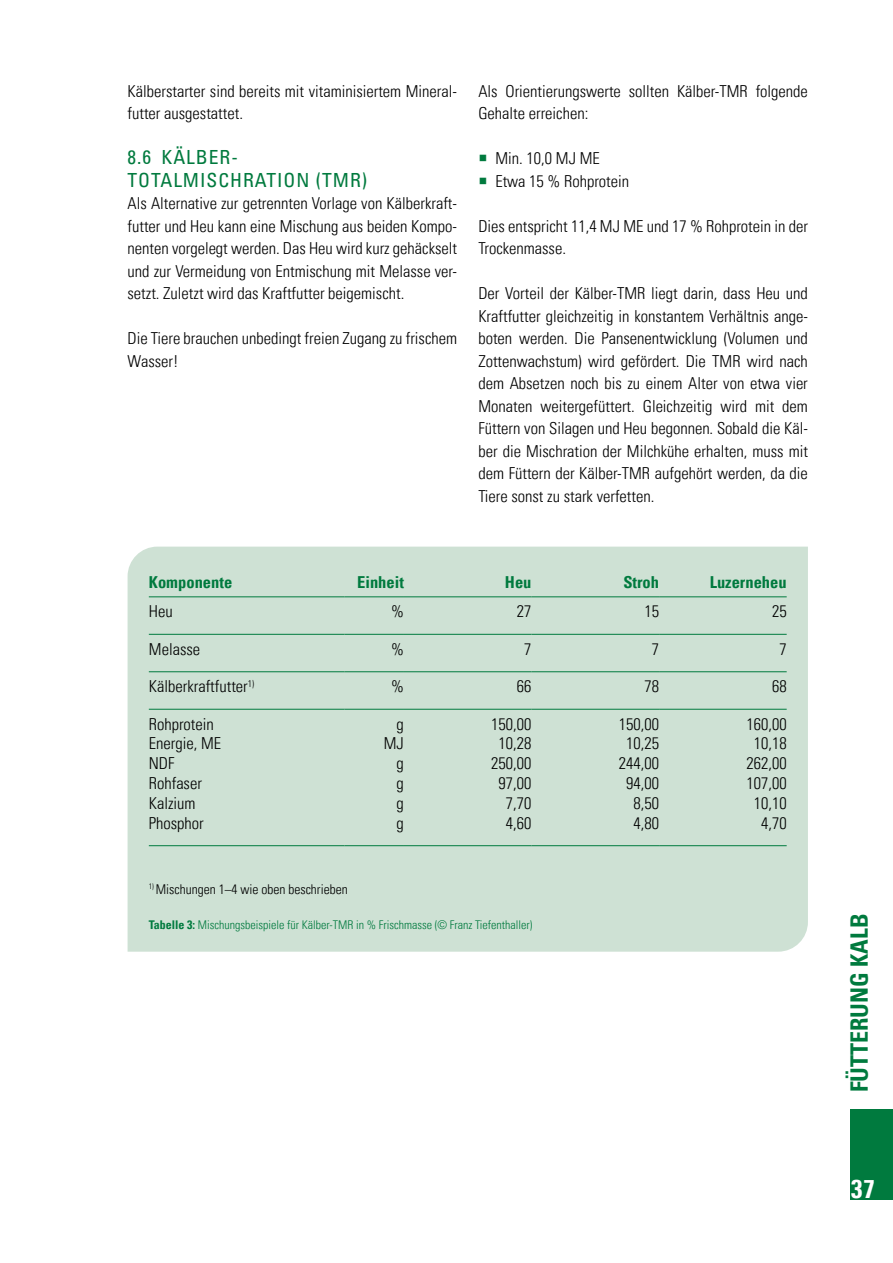
<style>
.page{position:relative;width:893px;height:1263px;background:#fff}
.page>*{position:absolute;margin:0;border:0;box-sizing:border-box;transform-origin:0 0}
.t1{font:700 condensed 25.5px "Univers LT Pro";color:#fff}
.t2{font:700 condensed 24px "Univers LT Pro";color:#007a3e}
.t3{font:condensed 19.5px/22.5px "Univers LT Pro";letter-spacing:.05em;color:#007a3e}
.t4{font:300 condensed 16.5px/19.8px "Univers LT Pro";color:#000}
.t5{font:700 condensed 16.5px "Univers LT Pro";color:#007a3e}
.t6{font:300 condensed 13.5px "Univers LT Pro";color:#000}
.t7{font:300 condensed 12px "Univers LT Pro";color:#007a3e}
.s1{font-weight:700}
</style>
<div class="page">
<div style="left:850px;top:1109px;width:43px;height:90px;background:#007a3e"></div>
<div style="left:128px;top:547px;width:680px;height:405px;background:#cee1d4"></div>
<hr style="left:149px;top:596px;width:195px;height:1px;background:#007a3e">
<hr style="left:344px;top:596px;width:60px;height:1px;background:#007a3e">
<hr style="left:404px;top:596px;width:127px;height:1px;background:#007a3e">
<hr style="left:531px;top:596px;width:128px;height:1px;background:#007a3e">
<hr style="left:659px;top:596px;width:128px;height:1px;background:#007a3e">
<hr style="left:149px;top:634px;width:195px;height:1px;background:#007a3e">
<hr style="left:344px;top:634px;width:60px;height:1px;background:#007a3e">
<hr style="left:404px;top:634px;width:127px;height:1px;background:#007a3e">
<hr style="left:531px;top:634px;width:128px;height:1px;background:#007a3e">
<hr style="left:659px;top:634px;width:128px;height:1px;background:#007a3e">
<hr style="left:149px;top:671px;width:195px;height:1px;background:#007a3e">
<hr style="left:344px;top:671px;width:60px;height:1px;background:#007a3e">
<hr style="left:404px;top:671px;width:127px;height:1px;background:#007a3e">
<hr style="left:531px;top:671px;width:128px;height:1px;background:#007a3e">
<hr style="left:659px;top:671px;width:128px;height:1px;background:#007a3e">
<hr style="left:149px;top:709px;width:195px;height:1px;background:#007a3e">
<hr style="left:344px;top:709px;width:60px;height:1px;background:#007a3e">
<hr style="left:404px;top:709px;width:127px;height:1px;background:#007a3e">
<hr style="left:531px;top:709px;width:128px;height:1px;background:#007a3e">
<hr style="left:659px;top:709px;width:128px;height:1px;background:#007a3e">
<hr style="left:149px;top:845px;width:195px;height:1px;background:#007a3e">
<hr style="left:344px;top:845px;width:60px;height:1px;background:#007a3e">
<hr style="left:404px;top:845px;width:127px;height:1px;background:#007a3e">
<hr style="left:531px;top:845px;width:128px;height:1px;background:#007a3e">
<hr style="left:659px;top:845px;width:128px;height:1px;background:#007a3e">
<p class="t4" style="left:128px;top:79px;width:331px;line-height:22.5px">Kälberstarter sind bereits mit vitaminisiertem Mineral&shy;futter ausgestattet.</p>
<p class="t3" style="left:128px;top:145px;width:241px">8.6 KÄLBER-<br>TOTALMISCHRATION (TMR)</p>
<p class="t4" style="left:128px;top:191px;width:331px;line-height:22.5px;text-align:justify">Als Alternative zur getrennten Vorlage von Kälberkraft&shy;futter und Heu kann eine Mischung aus beiden Kompo&shy;nenten vorgelegt werden. Das Heu wird kurz gehäckselt und zur Vermeidung von Entmischung mit Melasse ver&shy;setzt. Zuletzt wird das Kraftfutter beigemischt.</p>
<p class="t4" style="left:128px;top:326px;width:331px;line-height:22.5px">Die Tiere brauchen unbedingt freien Zugang zu frischem<br>Wasser!</p>
<p class="t4" style="left:478px;top:79px;width:331px;line-height:22.5px">Als Orientierungswerte sollten Kälber-TMR folgende<br>Gehalte erreichen:</p>
<p class="t4" style="left:495px;top:146px;width:135px;line-height:22.5px">Min. 10,0 MJ ME<br>Etwa 15 % Rohprotein</p>
<p class="t4" style="left:478px;top:214px;width:331px;line-height:22.5px">Dies entspricht 11,4 MJ ME und 17 % Rohprotein in der<br>Trockenmasse.</p>
<p class="t4" style="left:478px;top:281px;width:331px;line-height:22.5px;text-align:justify">Der Vorteil der Kälber-TMR liegt darin, dass Heu und Kraftfutter gleichzeitig in konstantem Verhältnis ange&shy;boten werden. Die Pansenentwicklung (Volumen und Zottenwachstum) wird gefördert. Die TMR wird nach dem Absetzen noch bis zu einem Alter von etwa vier Monaten weitergefüttert. Gleichzeitig wird mit dem Füttern von Silagen und Heu begonnen. Sobald die Käl&shy;ber die Mischration der Milchkühe erhalten, muss mit dem Füttern der Kälber-TMR aufgehört werden, da die Tiere sonst zu stark verfetten.</p>
<p class="t5" style="left:149px;top:572px;width:85px">Komponente</p>
<p class="t5" style="left:357px;top:572px;width:48px">Einheit</p>
<p class="t5" style="left:505px;top:572px;width:28px">Heu</p>
<p class="t5" style="left:623px;top:572px;width:37px">Stroh</p>
<p class="t5" style="left:710px;top:572px;width:78px">Luzerneheu</p>
<p class="t4" style="left:149px;top:601px;width:25px">Heu</p>
<p class="t4" style="left:391px;top:601px;width:14px">%</p>
<p class="t4" style="left:517px;top:601px;width:16px">27</p>
<p class="t4" style="left:644px;top:601px;width:16px">15</p>
<p class="t4" style="left:772px;top:601px;width:16px">25</p>
<p class="t4" style="left:149px;top:638px;width:53px">Melasse</p>
<p class="t4" style="left:391px;top:638px;width:14px">%</p>
<p class="t4" style="left:524px;top:638px;width:9px">7</p>
<p class="t4" style="left:652px;top:638px;width:9px">7</p>
<p class="t4" style="left:779px;top:638px;width:9px">7</p>
<p class="t4" style="left:149px;top:676px;width:107px">Kälberkraftfutter<sup>1)</sup></p>
<p class="t4" style="left:391px;top:676px;width:14px">%</p>
<p class="t4" style="left:517px;top:676px;width:16px">66</p>
<p class="t4" style="left:644px;top:676px;width:16px">78</p>
<p class="t4" style="left:772px;top:676px;width:16px">68</p>
<p class="t4" style="left:149px;top:713px;width:74px">Rohprotein<br>Energie, ME<br>NDF<br>Rohfaser<br>Kalzium<br>Phosphor</p>
<p class="t4" style="left:384px;top:713px;width:22px;text-align:right">g<br>MJ g<br>g<br>g<br>g</p>
<p class="t4" style="left:491px;top:713px;width:42px;text-align:right">150,00<br>10,28<br>250,00<br>97,00<br>7,70<br>4,60</p>
<p class="t4" style="left:619px;top:713px;width:42px;text-align:right">150,00<br>10,25<br>244,00<br>94,00<br>8,50<br>4,80</p>
<p class="t4" style="left:746px;top:713px;width:42px;text-align:right">160,00<br>10,18<br>262,00<br>107,00<br>10,10<br>4,70</p>
<p class="t6" style="left:149px;top:880px;width:200px"><sup>1)</sup> Mischungen 1–4 wie oben beschrieben</p>
<p class="t7" style="left:149px;top:917px;width:385px"><span class="s1">Tabelle 3:</span> Mischungsbeispiele für Kälber-TMR in % Frischmasse (© Franz Tiefenthaller)</p>
<h2 class="t2" style="left:845px;top:1092px;width:180px;rotate:-90deg">FÜTTERUNG KALB</h2>
<h1 class="t1" style="left:851px;top:1173px;width:25px">37</h1>
</div>
